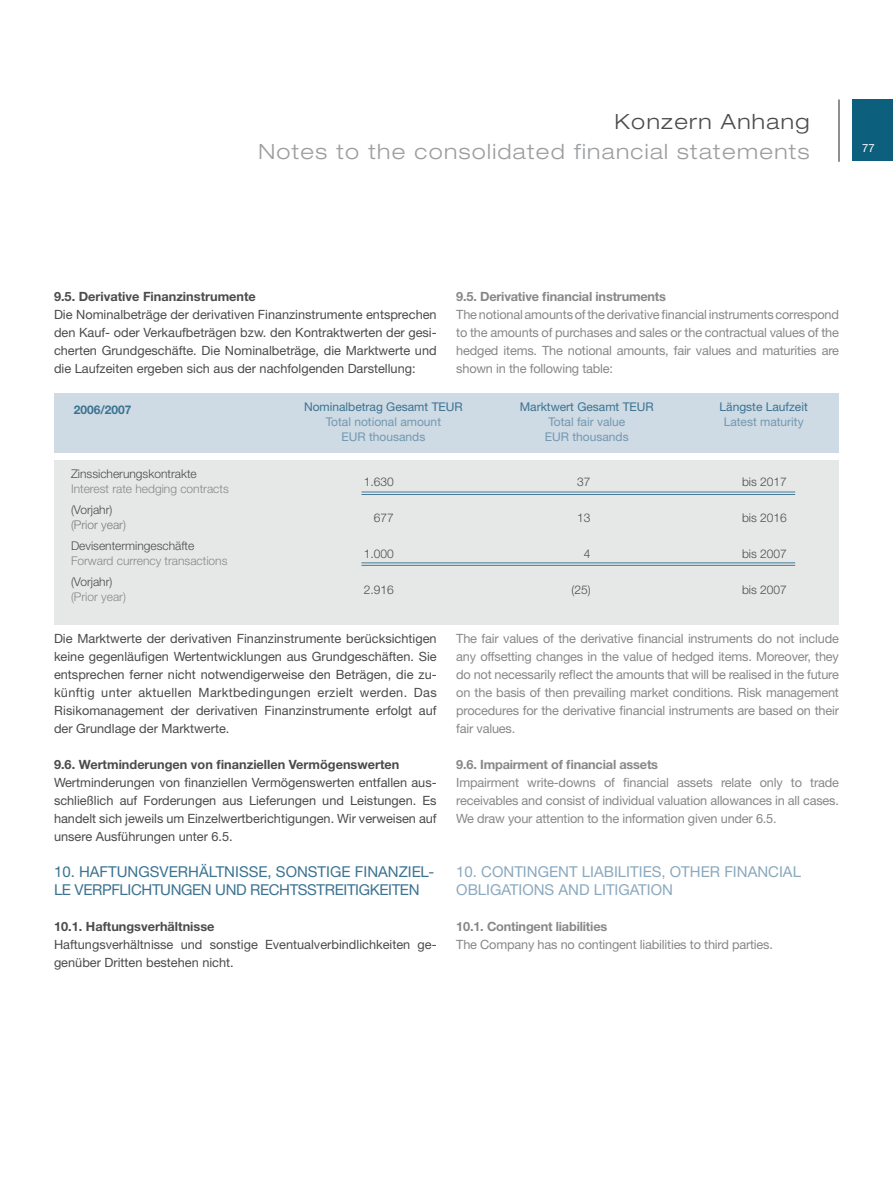
<style>
.page{position:relative;width:893px;height:1191px;background:#fff}
.page>*{position:absolute;margin:0;border:0;box-sizing:border-box;transform-origin:0 0}
.t1{font:300 expanded 21px "Helvetica Neue";letter-spacing:.065em;color:#9c9d9f}
.t2{font:300 expanded 21px "Helvetica Neue";letter-spacing:.065em;color:#4b4b4d}
.t3{font:15px/18px "Helvetica Neue";letter-spacing:-.025em;color:#3b7391}
.t4{font:15px/18px "Helvetica Neue";color:#8aa9be}
.t5{font:12.75px/18px "Helvetica Neue";color:#4b4b4d;text-align:justify}
.t6{font:12.75px/18px "Helvetica Neue";letter-spacing:-.015em;color:#87888a;text-align:justify}
.t7{font:700 12.75px "Helvetica Neue";color:#4b4b4d}
.t8{font:700 12.75px "Helvetica Neue";letter-spacing:-.015em;color:#87888a}
.t9{font:300 12px "Helvetica Neue";color:#4b4b4d}
.t10{font:12px/15px "Helvetica Neue";color:#7398b0;text-align:center}
.t11{font:300 12px "Helvetica Neue";color:#87888a}
.t12{font:12px "Helvetica Neue";color:#3b7391}
.t13{font:300 12px "Helvetica Neue";color:#7b7c7e}
.t14{font:700 12px "Helvetica Neue";color:#3b7391}
.t15{font:11.25px "Helvetica Neue";color:#fff}
</style>
<div class="page">
<div style="left:852px;top:99px;width:41px;height:61px;background:#0d5f7e"></div>
<div style="left:54px;top:393px;width:785px;height:60px;background:#cedae4"></div>
<div style="left:54px;top:460px;width:785px;height:164px;background:#e6e7e7"></div>
<hr style="left:361px;top:491px;width:434px;height:1px;background:#477a97">
<hr style="left:361px;top:494px;width:434px;height:1px;background:#477a97">
<hr style="left:361px;top:562px;width:434px;height:1px;background:#477a97">
<hr style="left:361px;top:565px;width:434px;height:1px;background:#477a97">
<hr style="left:838px;top:100px;width:2px;height:62px;background:#87888a">
<h1 class="t2" style="left:614px;top:109px;width:196px">Konzern Anhang</h1>
<h1 class="t1" style="left:258px;top:139px;width:552px">Notes to the consolidated financial statements</h1>
<p class="t15" style="left:862px;top:141px;width:14px">77</p>
<p class="t7" style="left:54px;top:288px;width:203px">9.5. Derivative Finanzinstrumente</p>
<p class="t5" style="left:54px;top:305px;width:384px">Die Nominalbeträge der derivativen Finanzinstrumente entsprechen den Kauf- oder Verkaufbeträgen bzw. den Kontraktwerten der gesi&shy;cherten Grundgeschäfte. Die Nominalbeträge, die Marktwerte und die Laufzeiten ergeben sich aus der nachfolgenden Darstellung:</p>
<p class="t8" style="left:456px;top:289px;width:211px">9.5. Derivative financial instruments</p>
<p class="t6" style="left:456px;top:305px;width:384px">The notional amounts of the derivative financial instruments correspond to the amounts of purchases and sales or the contractual values of the hedged items. The notional amounts, fair values and maturities are shown in the following table:</p>
<p class="t14" style="left:74px;top:402px;width:59px">2006/2007</p>
<p class="t9" style="left:71px;top:466px;width:127px">Zinssicherungskontrakte</p>
<p class="t11" style="left:71px;top:481px;width:159px">Interest rate hedging contracts</p>
<p class="t9" style="left:71px;top:502px;width:43px">(Vorjahr)</p>
<p class="t13" style="left:71px;top:517px;width:56px">(Prior year)</p>
<p class="t9" style="left:71px;top:538px;width:125px">Devisentermingeschäfte</p>
<p class="t11" style="left:71px;top:553px;width:158px">Forward currency transactions</p>
<p class="t9" style="left:71px;top:574px;width:43px">(Vorjahr)</p>
<p class="t11" style="left:71px;top:589px;width:56px">(Prior year)</p>
<p class="t12" style="left:304px;top:400px;width:160px">Nominalbetrag Gesamt TEUR</p>
<p class="t10" style="left:326px;top:414px;width:117px">Total notional amount<br>EUR thousands</p>
<p class="t9" style="left:364px;top:474px;width:32px">1.630</p>
<p class="t9" style="left:374px;top:510px;width:22px">677</p>
<p class="t9" style="left:364px;top:546px;width:32px">1.000</p>
<p class="t9" style="left:364px;top:582px;width:32px">2.916</p>
<p class="t12" style="left:520px;top:400px;width:136px">Marktwert Gesamt TEUR</p>
<p class="t10" style="left:545px;top:414px;width:85px;text-align:left">Total fair value<br>EUR thousands</p>
<p class="t9" style="left:577px;top:474px;width:15px">37</p>
<p class="t9" style="left:577px;top:510px;width:15px">13</p>
<p class="t9" style="left:584px;top:546px;width:8px">4</p>
<p class="t9" style="left:571px;top:582px;width:21px">(25)</p>
<p class="t12" style="left:720px;top:400px;width:90px">Längste Laufzeit</p>
<p class="t10" style="left:724px;top:414px;width:82px">Latest maturity</p>
<p class="t9" style="left:742px;top:474px;width:46px">bis 2017</p>
<p class="t9" style="left:742px;top:510px;width:46px">bis 2016</p>
<p class="t9" style="left:742px;top:546px;width:46px">bis 2007</p>
<p class="t9" style="left:742px;top:582px;width:46px">bis 2007</p>
<p class="t5" style="left:54px;top:629px;width:384px">Die Marktwerte der derivativen Finanzinstrumente berücksichtigen keine gegenläufigen Wertentwicklungen aus Grundgeschäften. Sie entsprechen ferner nicht notwendigerweise den Beträgen, die zu&shy;künftig unter aktuellen Marktbedingungen erzielt werden. Das Risikomanagement der derivativen Finanzinstrumente erfolgt auf der Grundlage der Marktwerte.</p>
<p class="t7" style="left:54px;top:756px;width:347px">9.6. Wertminderungen von finanziellen Vermögenswerten</p>
<p class="t5" style="left:54px;top:773px;width:384px">Wertminderungen von finanziellen Vermögenswerten entfallen aus&shy;schließlich auf Forderungen aus Lieferungen und Leistungen. Es handelt sich jeweils um Einzelwertberichtigungen. Wir verweisen auf unsere Ausführungen unter 6.5.</p>
<p class="t3" style="left:54px;top:862px;width:382px">10. HAFTUNGSVERHÄLTNISSE, SONSTIGE FINANZIEL-<br>LE VERPFLICHTUNGEN UND RECHTSSTREITIGKEITEN</p>
<p class="t7" style="left:54px;top:918px;width:162px">10.1. Haftungsverhältnisse</p>
<p class="t5" style="left:54px;top:935px;width:384px">Haftungsverhältnisse und sonstige Eventualverbindlichkeiten ge&shy;genüber Dritten bestehen nicht.</p>
<p class="t6" style="left:456px;top:629px;width:384px">The fair values of the derivative financial instruments do not include any offsetting changes in the value of hedged items. Moreover, they do not necessarily reflect the amounts that will be realised in the future on the basis of then prevailing market conditions. Risk management procedures for the derivative financial instruments are based on their fair values.</p>
<p class="t8" style="left:456px;top:757px;width:203px">9.6. Impairment of financial assets</p>
<p class="t6" style="left:456px;top:773px;width:384px">Impairment write-downs of financial assets relate only to trade receivables and consist of individual valuation allowances in all cases.<br>We draw your attention to the information given under 6.5.</p>
<p class="t4" style="left:456px;top:862px;width:346px">10. CONTINGENT LIABILITIES, OTHER FINANCIAL<br>OBLIGATIONS AND LITIGATION</p>
<p class="t8" style="left:456px;top:919px;width:153px">10.1. Contingent liabilities</p>
<p class="t6" style="left:456px;top:935px;width:318px">The Company has no contingent liabilities to third parties.</p>
</div>
